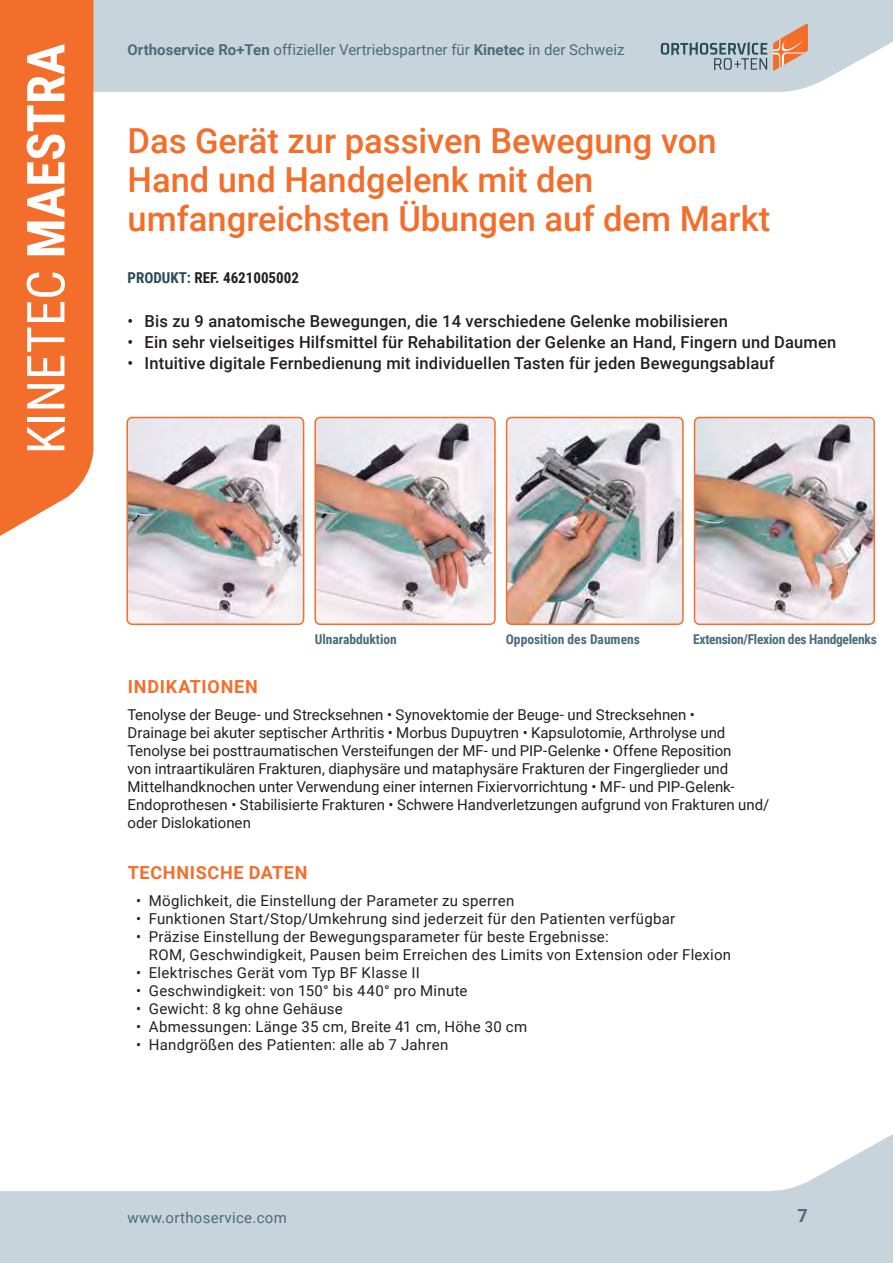
<style>
.page{position:relative;width:893px;height:1263px;background:#fff}
.page>*{position:absolute;margin:0;border:0;box-sizing:border-box;transform-origin:0 0}
.t1{font:52.5px "Roboto Condensed";color:#fff}
.t2{font:500 34.5px/39px "Roboto";color:#f36e2a}
.t3{font:700 18px "Roboto";letter-spacing:.04em;color:#f36e2a}
.t4{font:700 18px "Roboto";color:#4c6c7a}
.t5{font:500 16.5px "Roboto";letter-spacing:.01em;color:#231f20}
.t6{font:15px/18px "Roboto";letter-spacing:.005em;color:#231f20}
.t7{font:15px "Roboto";color:#4c6c7a}
.t8{font:700 15px "Roboto Condensed";color:#231f20}
.t9{font:15px "Roboto";letter-spacing:.02em;color:#4c6c7a}
.t10{font:700 13.5px "Roboto Condensed";color:#4c6c7a}
.t11{font:700 13.5px "Roboto Condensed";letter-spacing:-.02em;color:#4c6c7a}
.s1{font-weight:700}
.s2{color:#294a59}
</style>
<div class="page">
<div style="left:93px;top:0;width:800px;height:92px;background:#c7d4db"></div>
<svg style="left:0;top:1134px;width:893px;height:129px;fill:#c7d4db"></svg>
<img style="left:129px;top:419px;width:175px;height:204px">
<div style="left:126px;top:417px;width:178px;height:208px;border:2px solid #f36e2a;border-radius:5px"></div>
<img style="left:316px;top:417px;width:178px;height:205px">
<div style="left:314px;top:417px;width:182px;height:208px;border:2px solid #f36e2a;border-radius:5px"></div>
<img style="left:508px;top:417px;width:174px;height:205px">
<div style="left:506px;top:417px;width:178px;height:208px;border:2px solid #f36e2a;border-radius:5px"></div>
<img style="left:694px;top:417px;width:179px;height:206px">
<div style="left:694px;top:417px;width:181px;height:208px;border:2px solid #f36e2a;border-radius:5px"></div>
<div style="left:0;top:0;width:93px;height:536px;background:#f36e2a"></div>
<svg style="left:661px;top:42px;width:106px;height:28px;background:#9dafb8"></svg>
<svg style="left:773px;top:23px;width:35px;height:48px;background:#e1a383"></svg>
<h1 class="t1" style="left:9px;top:454px;width:412px;rotate:-90deg">KINETEC <span class="s1">MAESTRA</span></h1>
<p class="t7" style="left:128px;top:39px;width:498px"><span class="s1">Orthoservice Ro+Ten</span> offizieller Vertriebspartner für <span class="s1">Kinetec</span> in der Schweiz</p>
<h2 class="t2" style="left:128px;top:120px;width:644px">Das Gerät zur passiven Bewegung von<br>Hand und Handgelenk mit den umfangreichsten Übungen auf dem Markt</h2>
<p class="t8" style="left:128px;top:268px;width:173px"><span class="s2">PRODUKT:</span> REF. 4621005002</p>
<p class="t5" style="left:128px;top:310px;width:602px">• Bis zu 9 anatomische Bewegungen, die 14 verschiedene Gelenke mobilisieren</p>
<p class="t5" style="left:128px;top:331px;width:710px">• Ein sehr vielseitiges Hilfsmittel für Rehabilitation der Gelenke an Hand, Fingern und Daumen</p>
<p class="t5" style="left:128px;top:352px;width:649px">• Intuitive digitale Fernbedienung mit individuellen Tasten für jeden Bewegungsablauf</p>
<p class="t10" style="left:315px;top:630px;width:84px">Ulnarabduktion</p>
<p class="t10" style="left:506px;top:630px;width:136px">Opposition des Daumens</p>
<p class="t11" style="left:693px;top:630px;width:185px">Extension/Flexion des Handgelenks</p>
<p class="t3" style="left:128px;top:674px;width:132px">INDIKATIONEN</p>
<p class="t6" style="left:128px;top:705px;width:643px">Tenolyse der Beuge- und Strecksehnen • Synovektomie der Beuge- und Strecksehnen •<br>Drainage bei akuter septischer Arthritis • Morbus Dupuytren • Kapsulotomie, Arthrolyse und Tenolyse bei posttraumatischen Versteifungen der MF- und PIP-Gelenke • Offene Reposition<br>von intraartikulären Frakturen, diaphysäre und mataphysäre Frakturen der Fingerglieder und Mittelhandknochen unter Verwendung einer internen Fixiervorrichtung • MF- und PIP-Gelenk-Endoprothesen • Stabilisierte Frakturen • Schwere Handverletzungen aufgrund von Frakturen und/ oder Dislokationen</p>
<p class="t3" style="left:128px;top:860px;width:181px">TECHNISCHE DATEN</p>
<p class="t6" style="left:136px;top:891px;width:380px">• Möglichkeit, die Einstellung der Parameter zu sperren</p>
<p class="t6" style="left:136px;top:909px;width:541px">• Funktionen Start/Stop/Umkehrung sind jederzeit für den Patienten verfügbar</p>
<p class="t6" style="left:149px;top:927px;width:584px;text-indent:-13px">• Präzise Einstellung der Bewegungsparameter für beste Ergebnisse:<br>ROM, Geschwindigkeit, Pausen beim Erreichen des Limits von Extension oder Flexion</p>
<p class="t6" style="left:136px;top:963px;width:285px">• Elektrisches Gerät vom Typ BF Klasse II</p>
<p class="t6" style="left:136px;top:981px;width:333px">• Geschwindigkeit: von 150° bis 440° pro Minute</p>
<p class="t6" style="left:136px;top:999px;width:208px">• Gewicht: 8 kg ohne Gehäuse</p>
<p class="t6" style="left:136px;top:1017px;width:393px">• Abmessungen: Länge 35 cm, Breite 41 cm, Höhe 30 cm</p>
<p class="t6" style="left:136px;top:1035px;width:314px">• Handgrößen des Patienten: alle ab 7 Jahren</p>
<p class="t9" style="left:128px;top:1207px;width:161px">www.orthoservice.com</p>
<p class="t4" style="left:798px;top:1203px;width:12px">7</p>
</div>
